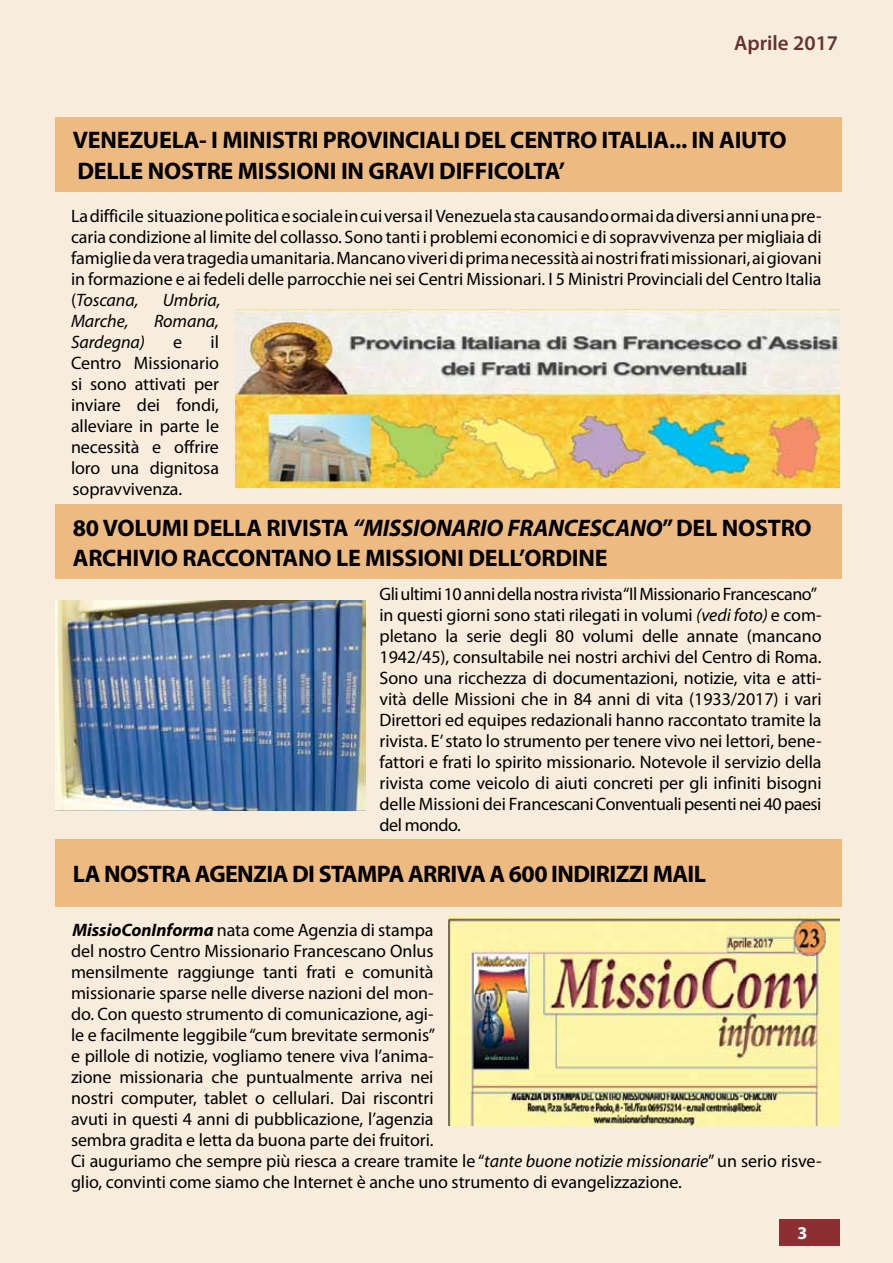
<style>
.page{position:relative;width:893px;height:1263px;background:#f8ecdd}
.page>*{position:absolute;margin:0;border:0;box-sizing:border-box;transform-origin:0 0}
.t1{font:700 24px/30.8px "Myriad Pro";letter-spacing:-.01em;color:#000}
.t2{font:600 21px "Myriad Pro";color:#663334}
.t3{font:18px/21px "Myriad Pro";letter-spacing:-.005em;color:#000;text-align:justify}
.t4{font:italic 18px "Myriad Pro";letter-spacing:-.005em;color:#000}
.t5{font:700 18px "Myriad Pro";color:#fff}
.s1{font-style:italic}
.s2{font-weight:700;font-style:italic}
</style>
<div class="page">
<div style="left:54px;top:193px;width:785px;height:312px;background:#f8ecdd;border-radius:18px"></div>
<div style="left:54px;top:915px;width:785px;height:307px;background:#f8ecdd;border-radius:18px"></div>
<div style="left:54px;top:582px;width:785px;height:257px;background:#f8ecdd;border-radius:18px"></div>
<div style="left:780px;top:1219px;width:60px;height:26px;background:#8d2e33"></div>
<img style="left:235px;top:309px;width:605px;height:179px">
<img style="left:55px;top:600px;width:311px;height:210px">
<img style="left:449px;top:915px;width:391px;height:210px">
<div style="left:56px;top:839px;width:786px;height:68px;background:#edba82"></div>
<div style="left:56px;top:117px;width:786px;height:74px;background:#edba82"></div>
<div style="left:56px;top:505px;width:786px;height:74px;background:#edba82"></div>
<p class="t2" style="left:734px;top:29px;width:105px">Aprile 2017</p>
<h1 class="t1" style="left:73px;top:124px;width:715px">VENEZUELA- I MINISTRI PROVINCIALI DEL CENTRO ITALIA... IN AIUTO<br>DELLE NOSTRE MISSIONI IN GRAVI DIFFICOLTA’</h1>
<p class="t3" style="left:71px;top:205px;width:752px">La difficile situazione politica e sociale in cui versa il Venezuela sta causando ormai da diversi anni una pre&shy;caria condizione al limite del collasso. Sono tanti i problemi economici e di sopravvivenza per migliaia di famiglie da vera tragedia umanitaria. Mancano viveri di prima necessità ai nostri frati missionari, ai giovani in formazione e ai fedeli delle parrocchie nei sei Centri Missionari. I 5 Ministri Provinciali del Centro Italia (<span class="s1">Toscana,</span></p>
<p class="t4" style="left:163px;top:289px;width:59px">Umbria,</p>
<p class="t4" style="left:71px;top:310px;width:59px">Marche,</p>
<p class="t4" style="left:154px;top:310px;width:67px">Romana,</p>
<p class="t4" style="left:71px;top:331px;width:75px">Sardegna)</p>
<p class="t3" style="left:173px;top:331px;width:11px">e</p>
<p class="t3" style="left:71px;top:331px;width:149px;text-indent:140px">il Centro Missionario si sono attivati per inviare dei fondi, alleviare in parte le necessità e offrire loro una dignitosa sopravvivenza.</p>
<h1 class="t1" style="left:73px;top:511px;width:740px">80 VOLUMI DELLA RIVISTA <span class="s1">“MISSIONARIO FRANCESCANO</span>” DEL NOSTRO<br>ARCHIVIO RACCONTANO LE MISSIONI DELL’ORDINE</h1>
<p class="t3" style="left:380px;top:583px;width:444px;text-align:left">Gli ultimi 10 anni della nostra rivista “Il Missionario Francescano” in questi giorni sono stati rilegati in volumi <span class="s1">(vedi foto)</span> e com&shy;pletano la serie degli 80 volumi delle annate (mancano 1942/45), consultabile nei nostri archivi del Centro di Roma.<br>Sono una ricchezza di documentazioni, notizie, vita e atti&shy;vità delle Missioni che in 84 anni di vita (1933/2017) i vari Direttori ed equipes redazionali hanno raccontato tramite la rivista. E’ stato lo strumento per tenere vivo nei lettori, bene&shy;fattori e frati lo spirito missionario. Notevole il servizio della rivista come veicolo di aiuti concreti per gli infiniti bisogni delle Missioni dei Francescani Conventuali pesenti nei 40 paesi del mondo.</p>
<h1 class="t1" style="left:73px;top:858px;width:635px">LA NOSTRA AGENZIA DI STAMPA ARRIVA A 600 INDIRIZZI MAIL</h1>
<p class="t3" style="left:71px;top:919px;width:752px;text-align:left"><span class="s2">MissioConInforma</span> nata come Agenzia di stampa<br>del nostro Centro Missionario Francescano Onlus<br>mensilmente raggiunge tanti frati e comunità<br>missionarie sparse nelle diverse nazioni del mon-<br>do. Con questo strumento di comunicazione, agi-<br>le e facilmente leggibile “cum brevitate sermonis”<br>e pillole di notizie, vogliamo tenere viva l’anima-<br>zione missionaria che puntualmente arriva nei<br>nostri computer, tablet o cellulari. Dai riscontri<br>avuti in questi 4 anni di pubblicazione, l’agenzia<br>sembra gradita e letta da buona parte dei fruitori.<br>Ci auguriamo che sempre più riesca a creare tramite le “<span class="s1">tante buone notizie missionarie</span>” un serio risve&shy;glio, convinti come siamo che Internet è anche uno strumento di evangelizzazione.</p>
<p class="t5" style="left:797px;top:1221px;width:11px">3</p>
</div>
